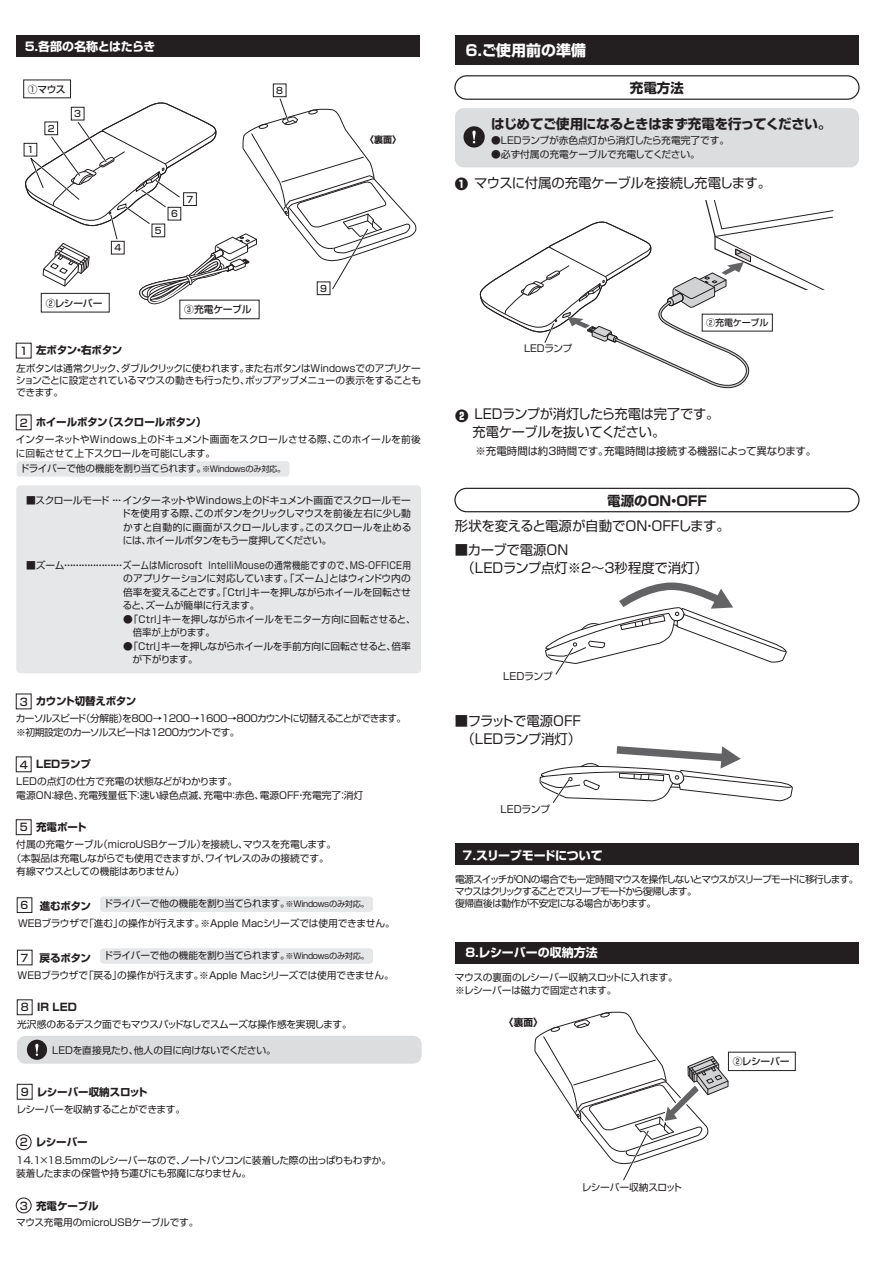
<style>
.page{position:relative;width:893px;height:1263px;background:#fff}
.page>*{position:absolute;margin:0;border:0;box-sizing:border-box;transform-origin:0 0}
.t1{font:700 15px "Shin Go Pro";color:#fff}
.t2{font:13.5px/18px "Shin Go Pro";letter-spacing:-.02em;color:#231f20}
.t3{font:700 13.5px "Shin Go Pro";letter-spacing:-.015em;color:#231f20}
.t4{font:700 12px "Shin Go Pro";letter-spacing:-.01em;color:#fff}
.t5{font:700 10.5px "Shin Go Pro";letter-spacing:-.02em;color:#231f20}
.t6{font:10.5px "Shin Go Pro";letter-spacing:-.01em;color:#231f20}
.t7{font:500 10.35px "Shin Go Pro";color:#231f20}
.t8{font:9.9px "Shin Go Pro";letter-spacing:-.03em;color:#231f20}
.t9{font:9.75px/13.5px "Shin Go Pro";letter-spacing:-.03em;color:#231f20}
.t10{font:9.75px/13.5px "Shin Go Pro";letter-spacing:-.03em;color:#231f20;text-align:justify;scale:.89 1}
.t11{font:9.75px/13.5px "Shin Go Pro";color:#231f20}
.t12{font:9.75px/12px "Shin Go Pro";letter-spacing:-.08em;color:#231f20}
.t13{font:9.75px/13.5px "Shin Go Pro";letter-spacing:-.075em;color:#231f20}
.t14{font:9.75px/13.5px "Shin Go Pro";letter-spacing:-.005em;color:#231f20}
.t15{font:9.75px "Shin Go Pro";letter-spacing:-.01em;color:#231f20}
.t16{font:500 9.75px "Shin Go Pro";letter-spacing:-.02em;color:#231f20}
.t17{font:700 9.75px "Shin Go Pro";color:#231f20}
.t18{font:9.6px "Shin Go Pro";letter-spacing:-.025em;color:#231f20}
.t19{font:9.6px "Shin Go Pro";color:#231f20}
.t20{font:500 9px "Shin Go Pro";letter-spacing:-.015em;color:#231f20}
.t21{font:700 9px "Shin Go Pro";color:#231f20}
.s1{font-weight:500}
.s2{font-size:8.25px}
.s3{font-weight:500;font-size:10.35px}
.s4{font-weight:900}
</style>
<div class="page">
<div style="left:454px;top:75px;width:405px;height:25px;border:1px solid #231f20;border-radius:12px"></div>
<div style="left:454px;top:488px;width:405px;height:24px;border:1px solid #231f20;border-radius:12px"></div>
<div style="left:455px;top:35px;width:404px;height:30px;background:#231f20"></div>
<div style="left:455px;top:942px;width:404px;height:21px;background:#231f20"></div>
<svg style="left:479px;top:201px;width:355px;height:188px"></svg>
<div style="left:455px;top:108px;width:404px;height:59px;background:#dcdddf;border-radius:9px"></div>
<div style="left:463px;top:126px;width:22px;height:22px;background:#231f20;border-radius:50%"></div>
<svg style="left:472px;top:131px;width:4px;height:12px"></svg>
<div style="left:728px;top:1052px;width:68px;height:19px;border:1px solid #231f20"></div>
<svg style="left:534px;top:1011px;width:195px;height:170px"></svg>
<div style="left:455px;top:843px;width:404px;height:22px;background:#231f20"></div>
<div style="left:16px;top:36px;width:404px;height:21px;background:#231f20"></div>
<div style="left:179px;top:300px;width:80px;height:19px;border:1px solid #231f20"></div>
<div style="left:17px;top:1084px;width:16px;height:15px;border:1px solid #231f20"></div>
<div style="left:16px;top:1134px;width:16px;height:16px;border:1px solid #231f20;border-radius:50%"></div>
<div style="left:16px;top:1197px;width:16px;height:16px;border:1px solid #231f20;border-radius:50%"></div>
<div style="left:16px;top:694px;width:16px;height:15px;border:1px solid #231f20"></div>
<div style="left:16px;top:819px;width:16px;height:16px;border:1px solid #231f20"></div>
<div style="left:16px;top:485px;width:405px;height:188px;background:#e6e7e9;border-radius:4px"></div>
<div style="left:17px;top:999px;width:16px;height:16px;border:1px solid #231f20"></div>
<div style="left:100px;top:896px;width:273px;height:16px;background:#e6e7e9;border-radius:3px"></div>
<div style="left:17px;top:461px;width:272px;height:16px;background:#e6e7e9;border-radius:3px"></div>
<div style="left:100px;top:948px;width:273px;height:16px;background:#e6e7e9;border-radius:3px"></div>
<div style="left:17px;top:897px;width:15px;height:16px;border:1px solid #231f20"></div>
<div style="left:17px;top:950px;width:15px;height:15px;border:1px solid #231f20"></div>
<div style="left:23px;top:80px;width:48px;height:18px;border:1px solid #231f20"></div>
<div style="left:273px;top:84px;width:13px;height:13px;border:1px solid #231f20"></div>
<svg style="left:23px;top:97px;width:393px;height:219px"></svg>
<div style="left:183px;top:192px;width:14px;height:14px;border:1px solid #231f20"></div>
<svg style="left:545px;top:582px;width:242px;height:93px"></svg>
<svg style="left:539px;top:746px;width:254px;height:57px"></svg>
<div style="left:17px;top:1036px;width:405px;height:28px;background:#dcdddf;border-radius:9px"></div>
<div style="left:27px;top:1040px;width:20px;height:20px;background:#231f20;border-radius:50%"></div>
<svg style="left:35px;top:1044px;width:4px;height:12px"></svg>
<p class="t4" style="left:24px;top:37px;width:133px">５.各部の名称とはたらき</p>
<p class="t16" style="left:28px;top:81px;width:39px">①マウス</p>
<p class="t20" style="left:27px;top:142px;width:8px">1</p>
<p class="t20" style="left:48px;top:121px;width:8px">2</p>
<p class="t20" style="left:74px;top:106px;width:8px">3</p>
<p class="t20" style="left:114px;top:240px;width:8px">4</p>
<p class="t20" style="left:155px;top:223px;width:8px">5</p>
<p class="t20" style="left:171px;top:206px;width:8px">6</p>
<p class="t20" style="left:187px;top:192px;width:8px">7</p>
<p class="t16" style="left:46px;top:295px;width:58px">②レシーバー</p>
<p class="t5" style="left:20px;top:342px;width:104px"><span class="s1">1</span> 左ボタン・右ボタン</p>
<p class="t16" style="left:184px;top:301px;width:69px">③充電ケーブル</p>
<p class="t20" style="left:276px;top:83px;width:8px">8</p>
<p class="t20" style="left:320px;top:281px;width:8px">9</p>
<p class="t21" style="left:365px;top:132px;width:37px">〈裏面〉</p>
<p class="t9" style="left:16px;top:361px;width:407px;line-height:12px;text-align:justify">左ボタンは通常クリック、ダブルクリックに使われます。また右ボタンはWindowsでのアプリケーションごとに設定されているマウスの動きも行ったり、ポップアップメニューの表示をすることもできます。</p>
<p class="t5" style="left:20px;top:414px;width:188px"><span class="s1">2</span> ホイールボタン（スクロールボタン）</p>
<p class="t14" style="left:16px;top:432px;width:407px">インターネットやWindows上のドキュメント画面をスクロールさせる際、このホイールを前後に回転させて上下スクロールを可能にします。</p>
<p class="t18" style="left:20px;top:461px;width:267px">ドライバーで他の機能を割り当てられます。<span class="s2">※Windowsのみ対応。</span></p>
<p class="t9" style="left:121px;top:492px;width:292px;text-align:justify">インターネットやWindows上のドキュメント画面でスクロールモードを使用する際、このボタンをクリックしマウスを前後左右に少し動かすと自動的に画面がスクロールします。このスクロールを止めるには、ホイールボタンをもう一度押してください。</p>
<p class="t9" style="left:26px;top:492px;width:100px">■スクロールモード ・・・</p>
<p class="t9" style="left:26px;top:557px;width:101px">■ズーム・・・・・・・・・・・・・・・・・・・・</p>
<p class="t10" style="left:123px;top:557px;width:326px">ズームはMicrosoft IntelliMouseの通常機能ですので、MS-OFFICE用のアプリケーションに対応しています。「ズーム」とはウィンドウ内の倍率を変えることです。「Ctrl」キーを押しながらホイールを回転させると、ズームが簡単に行えます。</p>
<p class="t11" style="left:133px;top:611px;width:284px;text-indent:-10px">●「Ctrl」キーを押しながらホイールをモニター方向に回転させると、倍率が上がります。</p>
<p class="t9" style="left:133px;top:638px;width:280px;text-indent:-10px">●「Ctrl」キーを押しながらホイールを手前方向に回転させると、倍率が下がります。</p>
<p class="t5" style="left:20px;top:693px;width:118px"><span class="s1">3</span> カウント切替えボタン</p>
<p class="t13" style="left:16px;top:711px;width:392px">カーソルスピード（分解能）を800→1200→1600→800カウントに切替えることができます。※初期設定のカーソルスピードは1200カウントです。</p>
<p class="t5" style="left:20px;top:756px;width:73px"><span class="s1">4</span> LEDランプ</p>
<p class="t11" style="left:16px;top:774px;width:349px">LEDの点灯の仕方で充電の状態などがわかります。<br>電源ON：緑色、充電残量低下：速い緑色点滅、充電中：赤色、電源OFF・充電完了：消灯</p>
<p class="t5" style="left:20px;top:819px;width:68px"><span class="s1">5</span> 充電ポート</p>
<p class="t9" style="left:16px;top:836px;width:321px">付属の充電ケーブル（microUSBケーブル）を接続し、マウスを充電します。</p>
<p class="t9" style="left:11px;top:850px;width:319px">（本製品は充電しながらでも使用できますが、ワイヤレスのみの接続です。</p>
<p class="t9" style="left:16px;top:863px;width:170px">有線マウスとしての機能はありません）</p>
<p class="t18" style="left:104px;top:896px;width:267px">ドライバーで他の機能を割り当てられます。<span class="s2">※Windowsのみ対応。</span></p>
<p class="t5" style="left:40px;top:897px;width:53px">進むボタン</p>
<p class="t9" style="left:18px;top:915px;width:378px">WEBブラウザで「進む」の操作が行えます。※Apple Macシリーズでは使用できません。</p>
<p class="t7" style="left:20px;top:897px;width:9px">6</p>
<p class="t18" style="left:104px;top:948px;width:267px">ドライバーで他の機能を割り当てられます。<span class="s2">※Windowsのみ対応。</span></p>
<p class="t5" style="left:21px;top:949px;width:72px"><span class="s3">7</span> 戻るボタン</p>
<p class="t9" style="left:18px;top:967px;width:378px">WEBブラウザで「戻る」の操作が行えます。※Apple Macシリーズでは使用できません。</p>
<p class="t5" style="left:21px;top:999px;width:58px"><span class="s1">8</span> IR LED</p>
<p class="t9" style="left:17px;top:1017px;width:336px">光沢感のあるデスク面でもマウスパッドなしでスムーズな操作感を実現します。</p>
<p class="t9" style="left:52px;top:1043px;width:225px">LEDを直接見たり、他人の目に向けないでください。</p>
<p class="t5" style="left:21px;top:1083px;width:128px"><span class="s1">9</span> レシーバー収納スロット</p>
<p class="t9" style="left:17px;top:1101px;width:170px">レシーバーを収納することができます。</p>
<p class="t5" style="left:20px;top:1134px;width:69px"><span class="s1">2</span> レシーバー</p>
<p class="t9" style="left:16px;top:1152px;width:376px">1４.1×18.5mmのレシーバーなので、ノートパソコンに装着した際の出っぱりもわずか。装着したままの保管や持ち運びにも邪魔になりません。</p>
<p class="t5" style="left:20px;top:1197px;width:80px"><span class="s1">3</span> 充電ケーブル</p>
<p class="t19" style="left:16px;top:1215px;width:184px">マウス充電用のmicroUSBケーブルです。</p>
<h1 class="t1" style="left:465px;top:38px;width:122px">6.ご使用前の準備</h1>
<h2 class="t3" style="left:630px;top:78px;width:55px">充電方法</h2>
<h2 class="t3" style="left:491px;top:113px;width:342px">はじめてご使用になるときはまず充電を行ってください。</h2>
<p class="t15" style="left:491px;top:132px;width:240px">●LEDランプが赤色点灯から消灯したら充電完了です。</p>
<p class="t9" style="left:491px;top:146px;width:210px">●必ず付属の充電ケーブルで充電してください。</p>
<h2 class="t2" style="left:455px;top:172px;width:318px"><span class="s4">❶</span> マウスに付属の充電ケーブルを接続し充電します。</h2>
<p class="t9" style="left:524px;top:341px;width:50px">LEDランプ</p>
<p class="t20" style="left:706px;top:315px;width:64px">②充電ケーブル</p>
<h2 class="t2" style="left:455px;top:403px;width:266px"><span class="s4">❷</span> LEDランプが消灯したら充電は完了です。　 充電ケーブルを抜いてください。</h2>
<p class="t6" style="left:455px;top:443px;width:363px">　 ※充電時間は約3時間です。充電時間は接続する機器によって異なります。</p>
<h2 class="t3" style="left:607px;top:490px;width:101px">電源のON・OFF</h2>
<h2 class="t2" style="left:455px;top:515px;width:277px">形状を変えると電源が自動でON・OFFします。</h2>
<h2 class="t2" style="left:455px;top:539px;width:255px">■カーブで電源ON<br>　（LEDランプ点灯※2～3秒程度で消灯）</h2>
<p class="t8" style="left:503px;top:668px;width:51px">LEDランプ</p>
<h2 class="t2" style="left:455px;top:710px;width:128px">■フラットで電源OFF　（LEDランプ消灯）</h2>
<p class="t8" style="left:501px;top:801px;width:51px">LEDランプ</p>
<p class="t4" style="left:463px;top:845px;width:142px">7.スリープモードについて</p>
<p class="t12" style="left:455px;top:872px;width:405px">電源スイッチがONの場合でも一定時間マウスを操作しないとマウスがスリープモードに移行します。マウスはクリックすることでスリープモードから復帰します。<br>復帰直後は動作が不安定になる場合があります。</p>
<p class="t4" style="left:465px;top:943px;width:134px">8.レシーバーの収納方法</p>
<p class="t9" style="left:455px;top:969px;width:224px">マウスの裏面のレシーバー収納スロットに入れます。※レシーバーは磁力で固定されます。</p>
<p class="t17" style="left:504px;top:1014px;width:40px">〈裏面〉</p>
<p class="t9" style="left:582px;top:1179px;width:102px">レシーバー収納スロット</p>
<p class="t16" style="left:733px;top:1053px;width:58px">②レシーバー</p>
</div>
